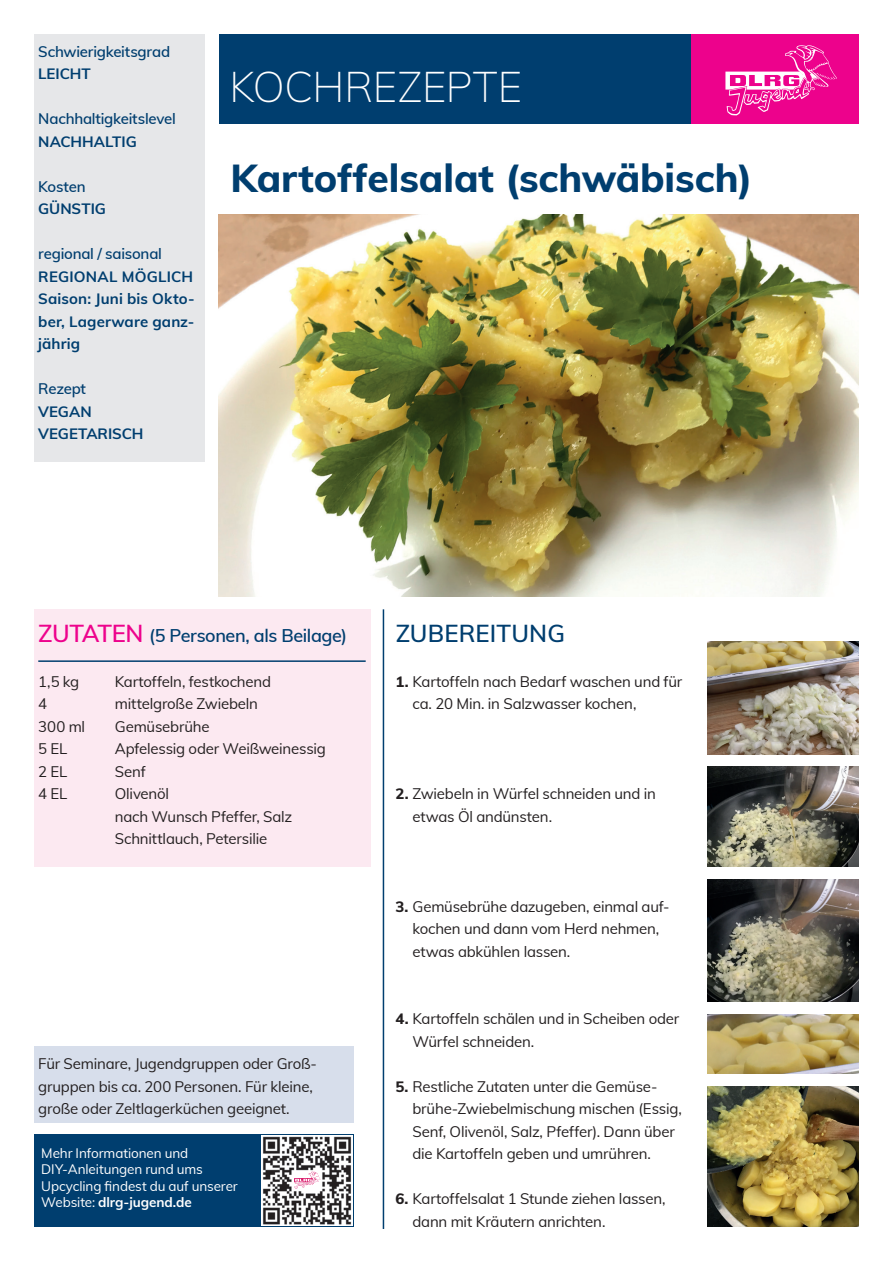
<style>
.page{position:relative;width:893px;height:1263px;background:#fff}
.page>*{position:absolute;margin:0;border:0;box-sizing:border-box;transform-origin:0 0}
.t1{font:200 42px "Mulish";letter-spacing:-.005em;color:#fff}
.t2{font:800 39px "Mulish";letter-spacing:-.005em;color:#003e6f}
.t3{font:600 24px "Mulish";letter-spacing:.005em;color:#003e6f}
.t4{font:600 18px "Mulish";letter-spacing:-.025em;color:#003e6f}
.t5{font:15px/22.5px "Mulish";letter-spacing:-.015em;color:#231f20}
.t6{font:700 15px/22.5px "Mulish";letter-spacing:.005em;color:#003e6f;text-align:justify}
.t7{font:600 15px "Mulish";letter-spacing:-.015em;color:#003e6f}
.t8{font:13.5px/16.5px "Mulish";letter-spacing:-.01em;color:#fff}
.s1{font-size:24px;color:#ed028c}
.s2{font-weight:700}
.s3{font-weight:800}
</style>
<div class="page">
<div style="left:34px;top:609px;width:337px;height:258px;background:#fce9f1"></div>
<div style="left:34px;top:1134px;width:320px;height:93px;background:#003e6f"></div>
<div style="left:219px;top:34px;width:472px;height:89px;background:#003e6f"></div>
<div style="left:691px;top:34px;width:168px;height:89px;background:#ed028c"></div>
<svg style="left:725px;top:45px;width:112px;height:70px"></svg>
<div style="left:34px;top:34px;width:170px;height:428px;background:#e6e7e9"></div>
<hr style="left:383px;top:609px;width:1px;height:620px;background:#003e6f">
<img style="left:219px;top:214px;width:640px;height:383px">
<img style="left:262px;top:1136px;width:90px;height:89px">
<svg style="left:294px;top:1172px;width:27px;height:16px"></svg>
<img style="left:708px;top:642px;width:151px;height:112px">
<img style="left:708px;top:767px;width:151px;height:100px">
<img style="left:708px;top:879px;width:151px;height:123px">
<img style="left:708px;top:1086px;width:151px;height:141px">
<hr style="left:38px;top:660px;width:328px;height:2px;background:#003e6f">
<img style="left:708px;top:1014px;width:151px;height:60px">
<div style="left:34px;top:1047px;width:320px;height:76px;background:#d7deeb"></div>
<p class="t7" style="left:38px;top:40px;width:133px">Schwierigkeitsgrad</p>
<p class="t6" style="left:38px;top:62px;width:54px">LEICHT</p>
<p class="t7" style="left:38px;top:108px;width:139px">Nachhaltigkeitslevel</p>
<p class="t6" style="left:38px;top:129px;width:100px">NACHHALTIG</p>
<p class="t7" style="left:38px;top:175px;width:49px">Kosten</p>
<p class="t6" style="left:38px;top:197px;width:69px">GÜNSTIG</p>
<p class="t7" style="left:38px;top:243px;width:125px">regional / saisonal</p>
<p class="t6" style="left:38px;top:264px;width:158px">REGIONAL MÖGLICH Saison: Juni bis Okto&shy;ber, Lagerware ganz&shy;jährig</p>
<p class="t7" style="left:38px;top:378px;width:49px">Rezept</p>
<p class="t6" style="left:38px;top:399px;width:107px">VEGAN<br>VEGETARISCH</p>
<h1 class="t1" style="left:230px;top:56px;width:294px">KOCHREZEPTE</h1>
<h2 class="t2" style="left:230px;top:149px;width:524px">Kartoffelsalat (schwäbisch)</h2>
<p class="t4" style="left:38px;top:622px;width:311px"><span class="s1">ZUTATEN</span> (5 Personen, als Beilage)</p>
<p class="t5" style="left:38px;top:669px;width:42px">1,5 kg</p>
<p class="t5" style="left:115px;top:669px;width:158px">Kartoffeln, festkochend</p>
<p class="t5" style="left:38px;top:692px;width:10px">4</p>
<p class="t5" style="left:115px;top:692px;width:145px">mittelgroße Zwiebeln</p>
<p class="t5" style="left:38px;top:714px;width:48px">300 ml</p>
<p class="t5" style="left:115px;top:714px;width:96px">Gemüsebrühe</p>
<p class="t5" style="left:38px;top:737px;width:31px">5 EL</p>
<p class="t5" style="left:115px;top:737px;width:213px">Apfelessig oder Weißweinessig</p>
<p class="t5" style="left:38px;top:759px;width:31px">2 EL</p>
<p class="t5" style="left:115px;top:759px;width:32px">Senf</p>
<p class="t5" style="left:38px;top:782px;width:31px">4 EL</p>
<p class="t5" style="left:115px;top:782px;width:179px">Olivenöl<br>nach Wunsch Pfeffer, Salz<br>Schnittlauch, Petersilie</p>
<p class="t5" style="left:38px;top:1052px;width:280px">Für Seminare, Jugendgruppen oder Groß&shy;gruppen bis ca. 200 Personen. Für kleine, große oder Zeltlagerküchen geeignet.</p>
<p class="t8" style="left:41px;top:1144px;width:198px">Mehr Informationen und<br>DIY-Anleitungen rund ums<br>Upcycling findest du auf unserer<br>Website: <span class="s2">dlrg-jugend.de</span></p>
<h3 class="t3" style="left:396px;top:615px;width:171px">ZUBEREITUNG</h3>
<p class="t5" style="left:412px;top:669px;width:271px;text-indent:-17px"><span class="s3">1.</span> Kartoffeln nach Bedarf waschen und für ca. 20 Min. in Salzwasser kochen,</p>
<p class="t5" style="left:412px;top:782px;width:245px;text-indent:-17px"><span class="s3">2.</span> Zwiebeln in Würfel schneiden und in etwas Öl andünsten.</p>
<p class="t5" style="left:412px;top:894px;width:259px;text-indent:-17px"><span class="s3">3.</span> Gemüsebrühe dazugeben, einmal auf&shy;kochen und dann vom Herd nehmen, etwas abkühlen lassen.</p>
<p class="t5" style="left:412px;top:1007px;width:268px;text-indent:-17px"><span class="s3">4.</span> Kartoffeln schälen und in Scheiben oder<br>Würfel schneiden.</p>
<p class="t5" style="left:412px;top:1074px;width:271px;text-indent:-17px"><span class="s3">5.</span> Restliche Zutaten unter die Gemüse&shy;brühe-Zwiebelmischung mischen (Essig, Senf, Olivenöl, Salz, Pfeffer). Dann über die Kartoffeln geben und umrühren.</p>
<p class="t5" style="left:412px;top:1187px;width:255px;text-indent:-17px"><span class="s3">6.</span> Kartoffelsalat 1 Stunde ziehen lassen, dann mit Kräutern anrichten.</p>
</div>
